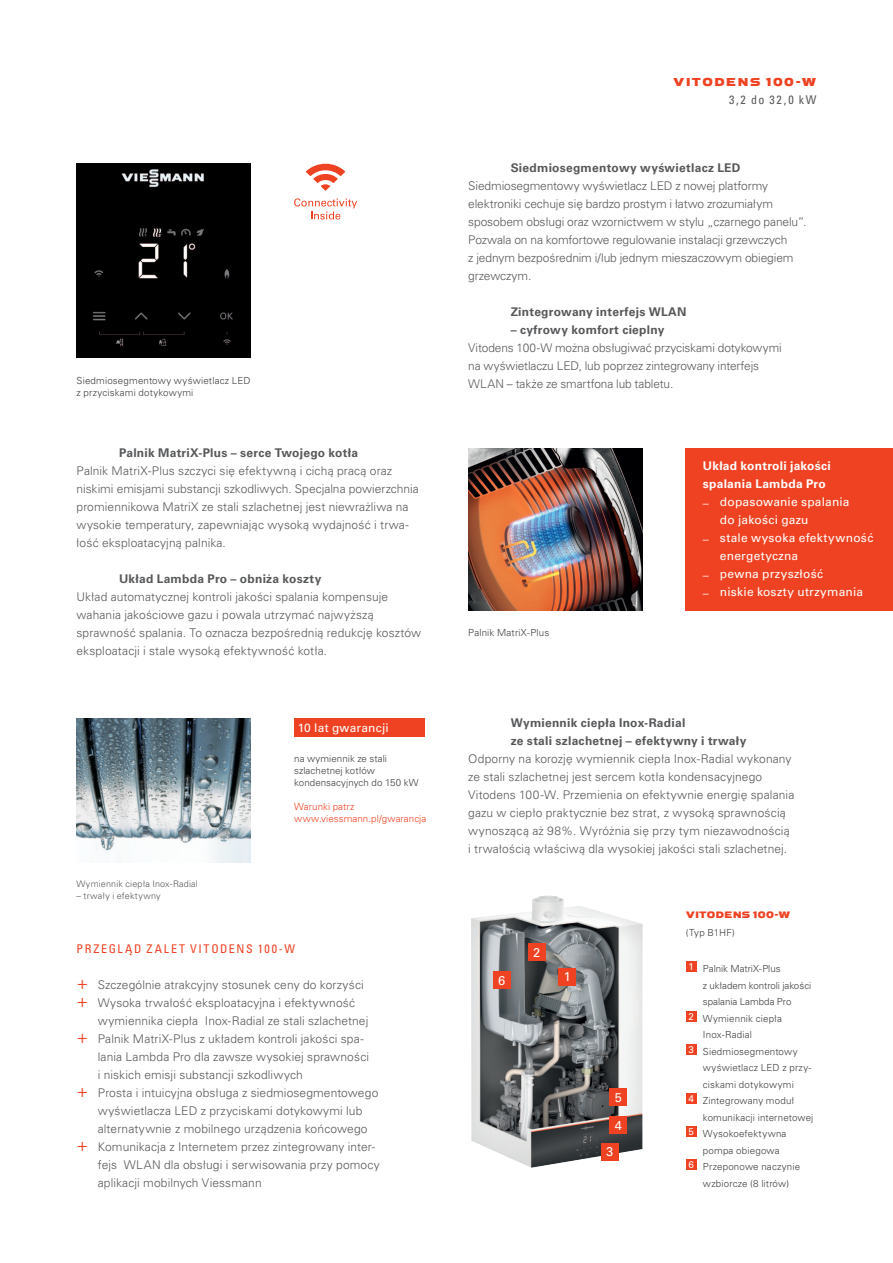
<style>
.page{position:relative;width:893px;height:1263px;background:#fff}
.page>*{position:absolute;margin:0;border:0;box-sizing:border-box;transform-origin:0 0}
.Beschriftung_großes{font:12.75px "Univers LTCYR 55 Roman";color:#fff}
.Copy___Univers_Light{font:300 12px/18px "Univers LTCYR 45";letter-spacing:.005em;color:#57585a}
.Zwischenheadline___U{font:700 12px "Univers LTCYR 65";letter-spacing:.02em;color:#57585a}
.Copy___Univers_Light-2{font:12px/18px "Univers LTCYR 55 Roman";letter-spacing:.02em;color:#fff}
.Beschriftung_großes-2{font:700 12px/18px "Univers LTCYR 65";letter-spacing:.02em;color:#fff}
.Headline_Vorteilstex{font:condensed 12px "Univers LTCYR 57";letter-spacing:.145em;color:#ef4222}
.Kopfzeile___Univers{font:700 12px "Viessmann";letter-spacing:.1em;color:#ef4222}
.Copy___Univers_Light-3{font:condensed 12px "Univers LTCYR 57";color:#57585a}
.Produktschnitt_Besch{font:300 9.75px/16.5px "Univers LTCYR 45";letter-spacing:.015em;color:#3e3e3f}
.Bildunterschriften{font:300 9.75px/12px "Univers LTCYR 45";letter-spacing:.015em;color:#3e3e3f}
.Bildunterschriften-2{font:300 9.75px "Univers LTCYR 45";letter-spacing:.01em;color:#ef4222}
.Product_name_table{font:700 9.75px "Viessmann";letter-spacing:.01em;color:#ef4222}
.t1{font:9.75px "Univers LTCYR 55 Roman";color:#fff}
.Bildunterschriften-3{font:300 9px "Univers LTCYR 45";letter-spacing:.02em;color:#57585a}
.s1{font-size:18px;color:#ef4222}
</style>
<div class="page">
<img style="left:468px;top:449px;width:174px;height:162px">
<img style="left:471px;top:895px;width:172px;height:273px">
<div style="left:77px;top:164px;width:174px;height:194px;background:#000001"></div>
<div style="left:686px;top:449px;width:207px;height:162px;background:#ef4222"></div>
<div style="left:528px;top:943px;width:17px;height:17px;background:#ef4222"></div>
<div style="left:601px;top:1143px;width:17px;height:17px;background:#ef4222"></div>
<div style="left:493px;top:971px;width:17px;height:17px;background:#ef4222"></div>
<div style="left:610px;top:1089px;width:17px;height:17px;background:#ef4222"></div>
<div style="left:686px;top:961px;width:10px;height:11px;background:#ef4222"></div>
<div style="left:686px;top:1011px;width:10px;height:11px;background:#ef4222"></div>
<div style="left:686px;top:1044px;width:10px;height:11px;background:#ef4222"></div>
<div style="left:686px;top:1093px;width:10px;height:11px;background:#ef4222"></div>
<div style="left:686px;top:1126px;width:10px;height:11px;background:#ef4222"></div>
<div style="left:686px;top:1159px;width:10px;height:11px;background:#ef4222"></div>
<div style="left:559px;top:968px;width:17px;height:17px;background:#ef4222"></div>
<img style="left:77px;top:719px;width:174px;height:144px">
<div style="left:294px;top:719px;width:131px;height:18px;background:#ef4222"></div>
<div style="left:610px;top:1117px;width:17px;height:17px;background:#ef4222"></div>
<svg style="left:294px;top:198px;width:63px;height:22px"></svg>
<svg style="left:306px;top:163px;width:39px;height:28px"></svg>
<p class="Bildunterschriften" style="left:77px;top:374px;width:176px">Siedmiosegmentowy wyświetlacz LED z przyciskami dotykowymi</p>
<p class="Zwischenheadline___U" style="left:119px;top:445px;width:241px">Palnik MatriX-Plus – serce Twojego kotła</p>
<p class="Copy___Univers_Light" style="left:77px;top:462px;width:344px">Palnik MatriX-Plus szczyci się efektywną i cichą pracą oraz niskimi emisjami substancji szkodliwych. Specjalna powierzchnia promiennikowa MatriX ze stali szlachetnej jest niewrażliwa na wysokie temperatury, zapewniając wysoką wydajność i trwa&shy;łość eksploatacyjną palnika.</p>
<p class="Zwischenheadline___U" style="left:119px;top:571px;width:204px">Układ Lambda Pro – obniża koszty</p>
<p class="Copy___Univers_Light" style="left:77px;top:588px;width:346px">Układ automatycznej kontroli jakości spalania kompensuje wahania jakościowe gazu i powala utrzymać najwyższą sprawność spalania. To oznacza bezpośrednią redukcję kosztów eksploatacji i stale wysoką efektywność kotła.</p>
<p class="Kopfzeile___Univers" style="left:673px;top:73px;width:145px">VITODENS 100-W</p>
<p class="Copy___Univers_Light-3" style="left:729px;top:92px;width:89px">3,2 do 32,0 kW</p>
<p class="Zwischenheadline___U" style="left:511px;top:160px;width:231px">Siedmiosegmentowy wyświetlacz LED</p>
<p class="Copy___Univers_Light" style="left:468px;top:177px;width:340px">Siedmiosegmentowy wyświetlacz LED z nowej platformy elektroniki cechuje się bardzo prostym i łatwo zrozumiałym sposobem obsługi oraz wzornictwem w stylu „czarnego panelu”.<br>Pozwala on na komfortowe regulowanie instalacji grzewczych<br>z jednym bezpośrednim i/lub jednym mieszaczowym obiegiem grzewczym.</p>
<p class="Zwischenheadline___U" style="left:511px;top:304px;width:177px">Zintegrowany interfejs WLAN</p>
<p class="Zwischenheadline___U" style="left:511px;top:322px;width:155px">– cyfrowy komfort cieplny</p>
<p class="Copy___Univers_Light" style="left:468px;top:339px;width:315px">Vitodens 100-W można obsługiwać przyciskami dotykowymi na wyświetlaczu LED, lub poprzez zintegrowany interfejs<br>WLAN – także ze smartfona lub tabletu.</p>
<p class="Bildunterschriften" style="left:468px;top:626px;width:83px">Palnik MatriX-Plus</p>
<p class="Beschriftung_großes-2" style="left:703px;top:456px;width:129px">Układ kontroli jakości spalania Lambda Pro</p>
<p class="Copy___Univers_Light-2" style="left:720px;top:492px;width:131px;text-indent:-17px"><sup>_</sup> dopasowanie spalania do jakości gazu</p>
<p class="Copy___Univers_Light-2" style="left:720px;top:528px;width:155px;text-indent:-17px"><sup>_</sup> stale wysoka efektywność energetyczna</p>
<p class="Copy___Univers_Light-2" style="left:703px;top:564px;width:122px"><sup>_</sup> pewna przyszłość</p>
<p class="Copy___Univers_Light-2" style="left:703px;top:582px;width:162px"><sup>_</sup> niskie koszty utrzymania</p>
<p class="Bildunterschriften-3" style="left:77px;top:878px;width:123px">Wymiennik ciepła Inox-Radial</p>
<p class="Bildunterschriften-3" style="left:77px;top:890px;width:86px">– trwały i efektywny</p>
<p class="Copy___Univers_Light-2" style="left:298px;top:718px;width:93px">10 lat gwarancji</p>
<p class="Zwischenheadline___U" style="left:511px;top:715px;width:176px">Wymiennik ciepła Inox-Radial</p>
<p class="Zwischenheadline___U" style="left:511px;top:733px;width:237px">ze stali szlachetnej – efektywny i trwały</p>
<p class="Copy___Univers_Light" style="left:468px;top:750px;width:328px">Odporny na korozję wymiennik ciepła Inox-Radial wykonany ze stali szlachetnej jest sercem kotła kondensacyjnego Vitodens 100-W. Przemienia on efektywnie energię spalania gazu w ciepło praktycznie bez strat, z wysoką sprawnością wynoszącą aż 98%. Wyróżnia się przy tym niezawodnością i trwałością właściwą dla wysokiej jakości stali szlachetnej.</p>
<p class="Bildunterschriften" style="left:294px;top:752px;width:126px">na wymiennik ze stali szlachetnej kotłów kondensacyjnych do 150 kW</p>
<p class="Bildunterschriften-2" style="left:294px;top:800px;width:62px">Warunki patrz</p>
<p class="Bildunterschriften-2" style="left:294px;top:812px;width:134px">www.viessmann.pl/gwarancja</p>
<p class="Headline_Vorteilstex" style="left:77px;top:941px;width:220px">PRZEGLĄD ZALET VITODENS 100-W</p>
<p class="Copy___Univers_Light" style="left:77px;top:975px;width:289px"><span class="s1">+</span> Szczególnie atrakcyjny stosunek ceny do korzyści</p>
<p class="Copy___Univers_Light" style="left:98px;top:993px;width:272px;text-indent:-21px"><span class="s1">+</span> Wysoka trwałość eksploatacyjna i efektywność wymiennika ciepła Inox-Radial ze stali szlachetnej</p>
<p class="Copy___Univers_Light" style="left:98px;top:1029px;width:273px;text-indent:-21px"><span class="s1">+</span> Palnik MatriX-Plus z układem kontroli jakości spa&shy;lania Lambda Pro dla zawsze wysokiej sprawności i niskich emisji substancji szkodliwych</p>
<p class="Copy___Univers_Light" style="left:98px;top:1083px;width:282px;text-indent:-21px"><span class="s1">+</span> Prosta i intuicyjna obsługa z siedmiosegmentowego wyświetlacza LED z przyciskami dotykowymi lub alternatywnie z mobilnego urządzenia końcowego</p>
<p class="Copy___Univers_Light" style="left:98px;top:1137px;width:283px;text-indent:-21px"><span class="s1">+</span> Komunikacja z Internetem przez zintegrowany inter&shy;fejs WLAN dla obsługi i serwisowania przy pomocy aplikacji mobilnych Viessmann</p>
<p class="Beschriftung_großes" style="left:498px;top:971px;width:9px">6</p>
<p class="Beschriftung_großes" style="left:533px;top:943px;width:9px">2</p>
<p class="Beschriftung_großes" style="left:564px;top:968px;width:9px">1</p>
<p class="Beschriftung_großes" style="left:615px;top:1088px;width:9px">5</p>
<p class="Beschriftung_großes" style="left:615px;top:1117px;width:9px">4</p>
<p class="Beschriftung_großes" style="left:606px;top:1143px;width:9px">3</p>
<p class="Product_name_table" style="left:686px;top:908px;width:106px">VITODENS 100-W</p>
<p class="Produktschnitt_Besch" style="left:686px;top:924px;width:51px">(Typ B1HF)</p>
<p class="t1" style="left:688px;top:960px;width:7px">1</p>
<p class="Produktschnitt_Besch" style="left:703px;top:960px;width:110px">Palnik MatriX-Plus<br>z układem kontroli jakości spalania Lambda Pro</p>
<p class="t1" style="left:688px;top:1010px;width:7px">2</p>
<p class="Produktschnitt_Besch" style="left:703px;top:1010px;width:81px">Wymiennik ciepła<br>Inox-Radial</p>
<p class="t1" style="left:688px;top:1043px;width:7px">3</p>
<p class="Produktschnitt_Besch" style="left:703px;top:1043px;width:110px">Siedmiosegmentowy wyświetlacz LED z przy&shy;ciskami dotykowymi</p>
<p class="t1" style="left:688px;top:1092px;width:7px">4</p>
<p class="Produktschnitt_Besch" style="left:703px;top:1092px;width:112px">Zintegrowany moduł komunikacji internetowej</p>
<p class="t1" style="left:688px;top:1125px;width:7px">5</p>
<p class="Produktschnitt_Besch" style="left:703px;top:1125px;width:85px">Wysokoefektywna pompa obiegowa</p>
<p class="t1" style="left:688px;top:1158px;width:7px">6</p>
<p class="Produktschnitt_Besch" style="left:703px;top:1158px;width:99px">Przeponowe naczynie wzbiorcze (8 litrów)</p>
</div>
